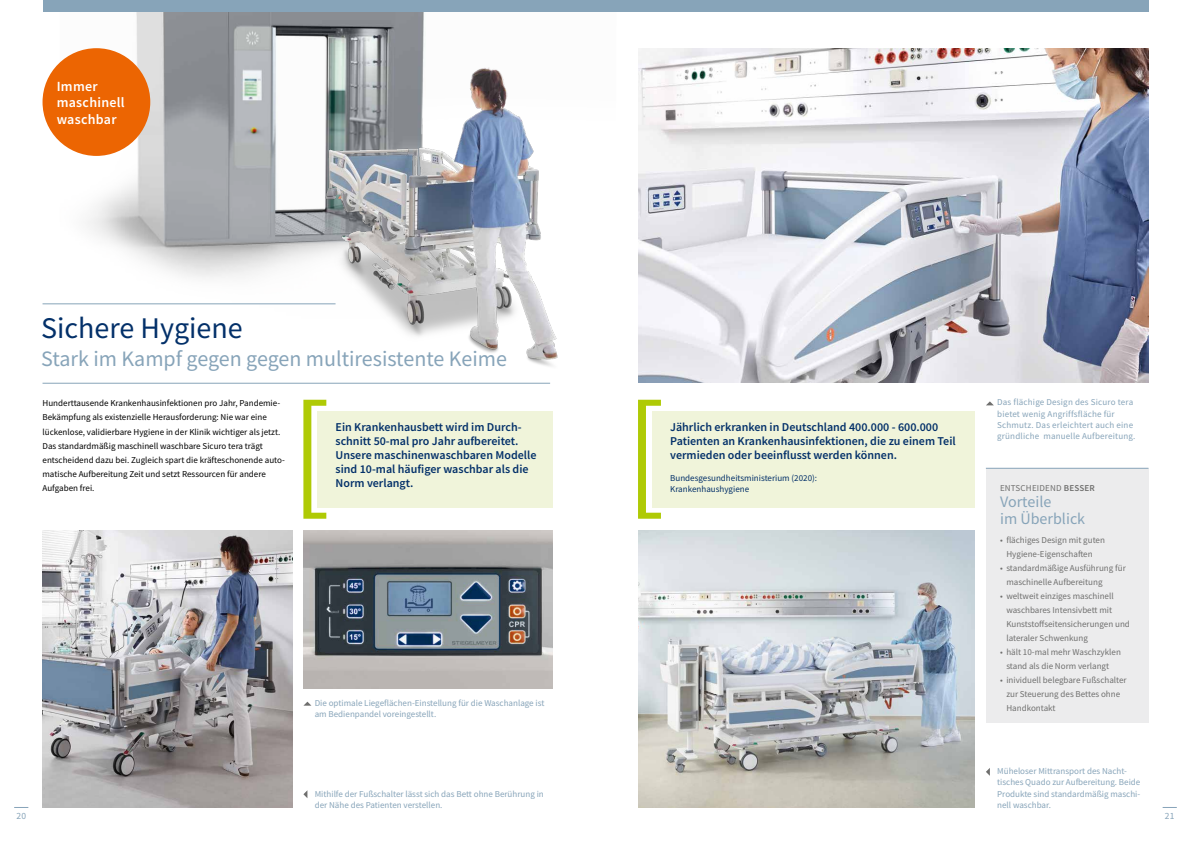
<style>
.page{position:relative;width:1191px;height:842px;background:#fff}
.page>*{position:absolute;margin:0;border:0;box-sizing:border-box;transform-origin:0 0}
.t1{font:30px "Source Sans Pro";color:#033069}
.t2{font:22px "Source Sans Pro";color:#87a4b9}
.t3{font:16px/17px "Source Sans Pro";color:#87a4b9}
.t4{font:600 14px/16.8px "Source Sans Pro";letter-spacing:.02em;color:#fff}
.t5{font:600 12px/14px "Source Sans Pro";color:#033069}
.t6{font:9.5px "Source Sans Pro";color:#87a4b9}
.t7{font:9px/14px "Source Sans Pro";color:#000}
.t8{font:9px/14px "Source Sans Pro";color:#6f6f6e}
.t9{font:9px/11.3px "Source Sans Pro";color:#87a4b9}
.t10{font:9px/11.3px "Source Sans Pro";letter-spacing:.02em;color:#87a4b9}
.t11{font:9px/11px "Source Sans Pro";color:#033069}
.t12{font:9px "Source Sans Pro";letter-spacing:.02em;color:#6f6f6e}
.s1{font-weight:600}
</style>
<div class="page">
<svg style="left:14px;top:807px;width:14px;height:1px"></svg>
<div style="left:317px;top:411px;width:236px;height:96px;background:#f0f4da"></div>
<img style="left:59px;top:11px;width:557px;height:294px">
<img style="left:638px;top:48px;width:510px;height:335px">
<div style="left:43px;top:0;width:1105px;height:11px;background:#87a4b9"></div>
<img style="left:638px;top:530px;width:336px;height:278px">
<img style="left:303px;top:530px;width:250px;height:159px">
<div style="left:651px;top:411px;width:323px;height:96px;background:#f0f4da"></div>
<svg style="left:303px;top:400px;width:23px;height:119px"></svg>
<svg style="left:1162px;top:807px;width:14px;height:1px"></svg>
<img style="left:306px;top:14px;width:310px;height:397px">
<img style="left:43px;top:530px;width:249px;height:278px">
<svg style="left:638px;top:400px;width:23px;height:119px"></svg>
<div style="left:43px;top:48px;width:107px;height:108px;background:#ec6502;border-radius:50%"></div>
<hr style="left:43px;top:303px;width:292px;height:1px;background:#87a4b9">
<hr style="left:43px;top:383px;width:507px;height:1px;background:#87a4b9">
<svg style="left:303px;top:702px;width:8px;height:4px"></svg>
<svg style="left:303px;top:791px;width:4px;height:7px"></svg>
<svg style="left:986px;top:768px;width:4px;height:8px"></svg>
<div style="left:986px;top:469px;width:162px;height:254px;background:#ececed"></div>
<hr style="left:986px;top:468px;width:162px;height:1px;background:#87a4b9">
<svg style="left:986px;top:401px;width:8px;height:4px"></svg>
<h3 class="t4" style="left:57px;top:77px;width:70px">Immer maschinell waschbar</h3>
<h1 class="t1" style="left:41px;top:309px;width:203px">Sichere Hygiene</h1>
<h2 class="t2" style="left:41px;top:344px;width:467px">Stark im Kampf gegen gegen multiresistente Keime</h2>
<p class="t7" style="left:43px;top:396px;width:244px">Hunderttausende Krankenhausinfektionen pro Jahr, Pandemie-Bekämpfung als existenzielle Herausforderung: Nie war eine lückenlose, validierbare Hygiene in der Klinik wichtiger als jetzt.<br>Das standardmäßig maschinell waschbare Sicuro tera trägt entscheidend dazu bei. Zugleich spart die kräfteschonende auto&shy;matische Aufbereitung Zeit und setzt Ressourcen für andere Aufgaben frei.</p>
<h3 class="t5" style="left:335px;top:420px;width:202px">Ein Krankenhausbett wird im Durch&shy;schnitt 50-mal pro Jahr aufbereitet.<br>Unsere maschinenwaschbaren Modelle sind 10-mal häufiger waschbar als die<br>Norm verlangt.</h3>
<h3 class="t5" style="left:670px;top:420px;width:287px">Jährlich erkranken in Deutschland 400.000 - 600.000<br>Patienten an Krankenhausinfektionen, die zu einem Teil vermieden oder beeinflusst werden können.</h3>
<p class="t11" style="left:670px;top:473px;width:148px">Bundesgesundheitsministerium (2020):<br>Krankenhaushygiene</p>
<p class="t9" style="left:315px;top:697px;width:231px">Die optimale Liegeflächen-Einstellung für die Waschanlage ist am Bedienpandel voreingestellt.</p>
<p class="t9" style="left:315px;top:788px;width:231px">Mithilfe der Fußschalter lässt sich das Bett ohne Berührung in der Nähe des Patienten verstellen.</p>
<p class="t10" style="left:997px;top:397px;width:140px">Das flächige Design des Sicuro tera bietet wenig Angriffsfläche für Schmutz. Das erleichtert auch eine gründliche manuelle Aufbereitung.</p>
<p class="t12" style="left:1000px;top:482px;width:96px">ENTSCHEIDEND <span class="s1">BESSER</span></p>
<h3 class="t3" style="left:1000px;top:494px;width:87px">Vorteile<br>im Überblick</h3>
<p class="t8" style="left:1006px;top:533px;width:100px;text-indent:-6px">• flächiges Design mit guten<br>Hygiene-Eigenschaften</p>
<p class="t8" style="left:1006px;top:561px;width:121px;text-indent:-6px">• standardmäßige Ausführung für maschinelle Aufbereitung</p>
<p class="t8" style="left:1006px;top:589px;width:125px;text-indent:-6px">• weltweit einziges maschinell waschbares Intensivbett mit<br>Kunststoffseitensicherungen und lateraler Schwenkung</p>
<p class="t8" style="left:1006px;top:645px;width:116px;text-indent:-6px">• hält 10-mal mehr Waschzyklen stand als die Norm verlangt</p>
<p class="t8" style="left:1006px;top:673px;width:122px;text-indent:-6px">• inividuell belegbare Fußschalter zur Steuerung des Bettes ohne<br>Handkontakt</p>
<p class="t9" style="left:997px;top:765px;width:145px">Müheloser Mittransport des Nacht&shy;tisches Quado zur Aufbereitung. Beide<br>Produkte sind standardmäßig maschi&shy;nell waschbar.</p>
<p class="t6" style="left:16px;top:810px;width:11px">20</p>
<p class="t6" style="left:1164px;top:810px;width:11px">21</p>
</div>
